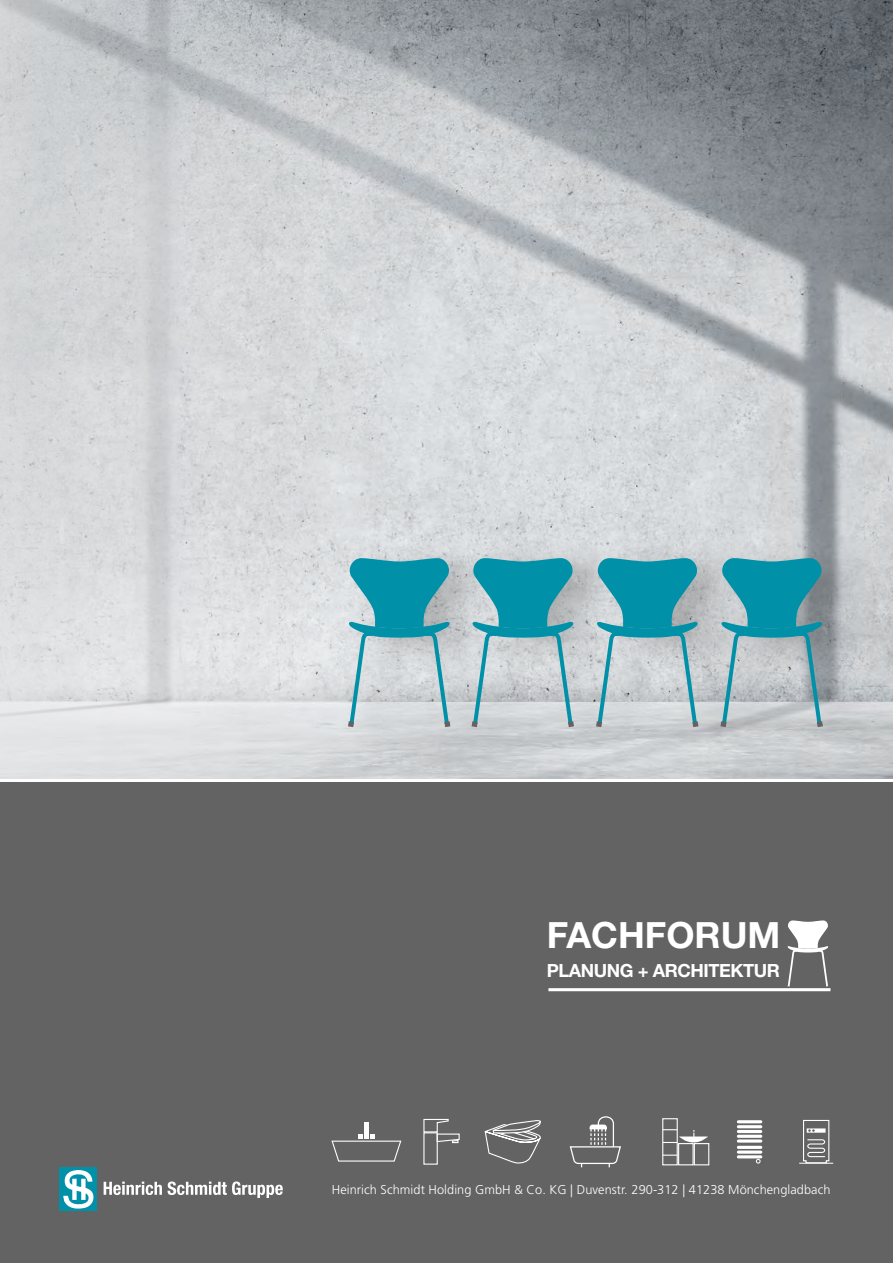
<style>
.page{position:relative;width:893px;height:1263px;background:#fff}
.page>*{position:absolute;margin:0;border:0;box-sizing:border-box;transform-origin:0 0}
.t1{font:700 36.15px "Helvetica Neue LT Std";color:#fff}
.t2{font:700 18.15px "Helvetica Neue LT Std";letter-spacing:-.025em;color:#fff}
.fließtext{font:300 12.75px "Frutiger LT Std";letter-spacing:.005em;color:#fff}
</style>
<div class="page">
<img style="left:0;top:0;width:893px;height:778px">
<div style="left:347px;top:539px;width:525px;height:222px;background:#000;opacity:.2"></div>
<svg style="left:470px;top:558px;width:106px;height:170px;background:#82b7c1"></svg>
<svg style="left:595px;top:558px;width:105px;height:170px;background:#81b7c0"></svg>
<svg style="left:719px;top:558px;width:106px;height:170px;background:#76acb6"></svg>
<svg style="left:347px;top:558px;width:105px;height:170px;background:#84bac4"></svg>
<div style="left:0;top:782px;width:893px;height:481px;background:#646363"></div>
<div style="left:423px;top:1132px;width:15px;height:33px;border:1px solid #fff"></div>
<svg style="left:423px;top:1118px;width:37px;height:26px"></svg>
<div style="left:662px;top:1118px;width:16px;height:47px;border:1px solid #fff"></div>
<svg style="left:663px;top:1154px;width:14px;height:2px"></svg>
<div style="left:678px;top:1143px;width:16px;height:22px;border:1px solid #fff"></div>
<div style="left:694px;top:1143px;width:15px;height:22px;border:1px solid #fff"></div>
<svg style="left:663px;top:1129px;width:45px;height:14px"></svg>
<hr style="left:738px;top:1146px;width:23px;height:3px;background:#fff">
<svg style="left:738px;top:1150px;width:23px;height:4px"></svg>
<hr style="left:738px;top:1155px;width:23px;height:3px;background:#fff">
<hr style="left:738px;top:1120px;width:23px;height:3px;background:#fff">
<hr style="left:738px;top:1125px;width:23px;height:3px;background:#fff">
<hr style="left:738px;top:1130px;width:23px;height:3px;background:#fff">
<hr style="left:738px;top:1135px;width:23px;height:3px;background:#fff">
<hr style="left:738px;top:1139px;width:23px;height:3px;background:#fff">
<svg style="left:756px;top:1159px;width:4px;height:4px"></svg>
<svg style="left:484px;top:1120px;width:57px;height:44px"></svg>
<div style="left:364px;top:1127px;width:5px;height:12px;background:#fff"></div>
<svg style="left:364px;top:1122px;width:5px;height:4px"></svg>
<svg style="left:331px;top:1135px;width:71px;height:27px"></svg>
<hr style="left:799px;top:1163px;width:34px;height:1px;background:#fff">
<svg style="left:802px;top:1119px;width:28px;height:45px"></svg>
<svg style="left:569px;top:1116px;width:52px;height:51px"></svg>
<div style="left:60px;top:1167px;width:37px;height:44px;background:#0090a7"></div>
<svg style="left:63px;top:1170px;width:31px;height:39px"></svg>
<svg style="left:104px;top:1181px;width:58px;height:14px"></svg>
<svg style="left:168px;top:1181px;width:115px;height:17px"></svg>
<svg style="left:787px;top:920px;width:42px;height:68px"></svg>
<hr style="left:548px;top:988px;width:282px;height:3px;background:#fff">
<p class="t1" style="left:547px;top:912px;width:235px">FACHFORUM</p>
<p class="t2" style="left:547px;top:959px;width:234px">PLANUNG + ARCHITEKTUR</p>
<p class="fließtext" style="left:332px;top:1182px;width:500px">Heinrich Schmidt Holding GmbH &amp; Co. KG | Duvenstr. 290-312 | 41238 Mönchengladbach</p>
</div>
